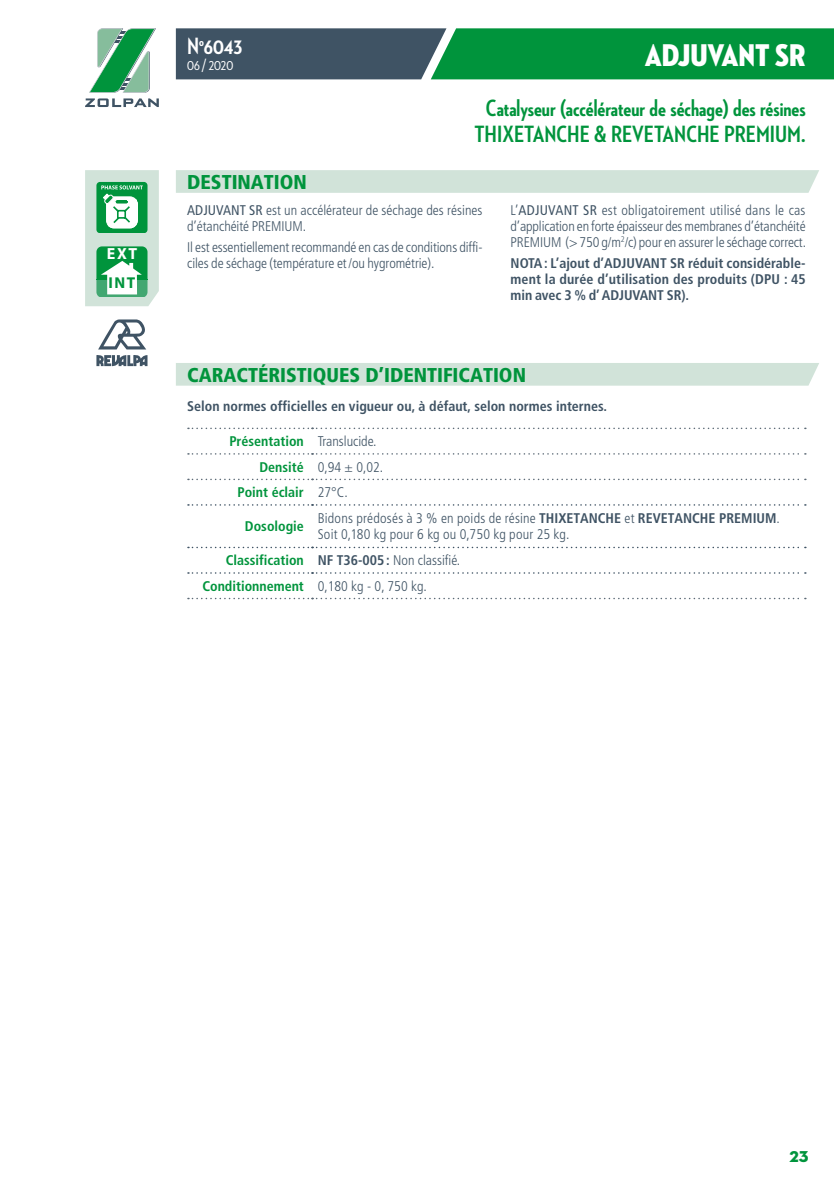
<style>
.page{position:relative;width:834px;height:1191px;background:#fff}
.page>*{position:absolute;margin:0;border:0;box-sizing:border-box;transform-origin:0 0}
.t1{font:32px "Neutraface 2 Condensed Titling";color:#fff}
.t2{font:700 24px/26px "Neutraface 2 Condensed";color:#00943c;text-align:center}
.t3{font:700 24px "Neutraface 2 Condensed";color:#fff}
.t4{font:900 condensed 20px "Frutiger LT Std";color:#00943c}
.t5{font:700 16.2px "Myriad Pro";color:#fff}
.t6{font:500 16px "Neutraface 2 Condensed";color:#fff}
.t7{font:16px "Neutraface 2 Display Titling";color:#00943c}
.t8{font:700 15.8px "Myriad Pro";color:#00943c}
.t9{font:300 condensed 14px/16px "Frutiger LT Std";letter-spacing:-.005em;color:#3f5364}
.t10{font:700 condensed 14px/16px "Frutiger LT Std";color:#3f5364;text-align:justify}
.t11{font:700 condensed 14px/25.6px "Frutiger LT Std";color:#00943c}
.t12{font:300 condensed 14px/16px "Frutiger LT Std";letter-spacing:.015em;color:#3f5364}
.s1{font-weight:400}
.s2{font-weight:300;color:#3f5364}
.s3{font-weight:700;color:#00943c}
.s4{font-weight:700}
.s5{color:#3f5364}
</style>
<div class="page">
<svg style="left:85px;top:28px;width:74px;height:79px"></svg>
<svg style="left:176px;top:28px;width:657px;height:51px;background:#1e7d4f"></svg>
<div style="left:176px;top:170px;width:643px;height:23px;background:#d1e3d9"></div>
<div style="left:176px;top:363px;width:643px;height:23px;background:#d1e3d9"></div>
<svg style="left:188px;top:427px;width:617px;height:2px"></svg>
<svg style="left:188px;top:453px;width:617px;height:1px"></svg>
<svg style="left:188px;top:478px;width:617px;height:2px"></svg>
<svg style="left:188px;top:598px;width:617px;height:1px"></svg>
<svg style="left:188px;top:504px;width:617px;height:2px"></svg>
<svg style="left:188px;top:547px;width:617px;height:1px"></svg>
<svg style="left:188px;top:572px;width:617px;height:2px"></svg>
<svg style="left:85px;top:170px;width:74px;height:136px"></svg>
<svg style="left:96px;top:319px;width:51px;height:47px"></svg>
<p class="t5" style="left:107px;top:243px;width:32px">EXT</p>
<p class="t8" style="left:108px;top:272px;width:28px">INT</p>
<h2 class="t3" style="left:187px;top:32px;width:56px">N<sup>o</sup>6043</h2>
<p class="t6" style="left:187px;top:56px;width:48px">06/2020</p>
<h3 class="t4" style="left:187px;top:170px;width:121px">DESTINATION</h3>
<h1 class="t1" style="left:644px;top:37px;width:162px">ADJUVanT SR</h1>
<h2 class="t2" style="left:474px;top:95px;width:332px">Catalyseur (accélérateur de séchage) des résines<br>THIXETANCHE &amp; REVETANCHE PREMIUM.</h2>
<p class="t9" style="left:187px;top:202px;width:297px"><span class="s1">ADJUVANT SR</span> est un accélérateur de séchage des résines d’étanchéité PREMIUM.</p>
<p class="t9" style="left:187px;top:240px;width:297px">Il est essentiellement recommandé en cas de conditions diffi&shy;ciles de séchage (température et/ou hygrométrie).</p>
<p class="t9" style="left:510px;top:202px;width:297px;text-align:justify">L’<span class="s1">ADJUVANT SR</span> est obligatoirement utilisé dans le cas d’application en forte épaisseur des membranes d’étanchéité PREMIUM (&gt; 750 g/m<sup>2</sup>/c) pour en assurer le séchage correct.</p>
<p class="t10" style="left:510px;top:255px;width:296px">NOTA: L’ajout d’ADJUVANT SR réduit considérable&shy;ment la durée d’utilisation des produits (DPU : 45 min avec 3 % d’ ADJUVANT SR).</p>
<h3 class="t4" style="left:187px;top:363px;width:340px">CARACTÉRISTIQUES D’IDENTIFICATION</h3>
<p class="t10" style="left:187px;top:398px;width:421px">Selon normes officielles en vigueur ou, à défaut, selon normes internes.</p>
<p class="t11" style="left:229px;top:429px;width:149px">Présentation <span class="s2">Translucide.</span></p>
<p class="t9" style="left:259px;top:459px;width:125px"><span class="s3">Densité</span> 0,94 ± 0,02.</p>
<p class="t11" style="left:237px;top:480px;width:112px">Point éclair <span class="s2">27°C.</span></p>
<p class="t11" style="left:245px;top:514px;width:60px">Dosologie</p>
<p class="t12" style="left:317px;top:511px;width:463px">Bidons prédosés à 3 % en poids de résine <span class="s4">THIXETANCHE</span> et <span class="s4">REVETANCHE PREMIUM</span>.<br>Soit 0,180 kg pour 6 kg ou 0,750 kg pour 25 kg.</p>
<p class="t11" style="left:202px;top:548px;width:259px;text-indent:23px">Classification <span class="s5">NF T36-005:</span> <span class="s2">Non classifié.<br></span>Conditionnement <span class="s2">0,180 kg - 0, 750 kg.</span></p>
<p class="t7" style="left:789px;top:1146px;width:20px">23</p>
</div>
